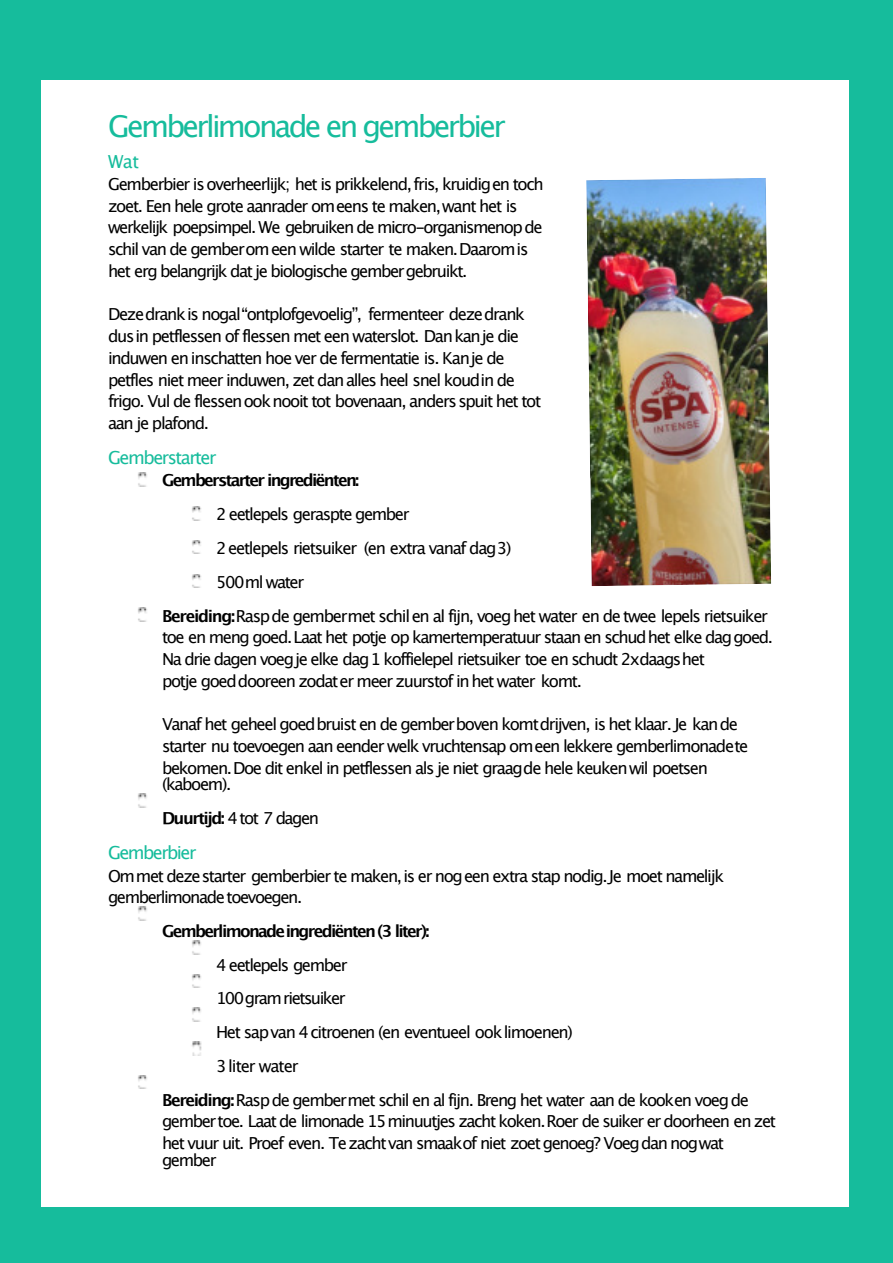
<style>
.page{position:relative;width:893px;height:1263px;background:#fff}
.page>*{position:absolute;margin:0;border:0;box-sizing:border-box;transform-origin:0 0}
.t1{font:30px "Lucida Grande";letter-spacing:-.09em;color:#16bc9c}
.t2{font:18px "Lucida Grande";letter-spacing:-.08em;color:#16bc9c}
.t3{font:16.5px/21.8px "Lucida Grande";letter-spacing:-.085em;color:#000}
.t4{font:700 16.5px "Lucida Grande";letter-spacing:-.1em;color:#000}
.t5{font:16.5px "Lucida Grande";letter-spacing:-.065em;color:#000}
.s1{font-weight:700}
</style>
<div class="page">
<img style="left:586px;top:178px;width:185px;height:408px">
<svg style="left:138px;top:473px;width:9px;height:13px"></svg>
<svg style="left:192px;top:507px;width:9px;height:13px"></svg>
<img style="left:192px;top:540px;width:9px;height:14px">
<img style="left:192px;top:574px;width:9px;height:14px">
<svg style="left:138px;top:608px;width:9px;height:13px"></svg>
<svg style="left:138px;top:794px;width:9px;height:13px"></svg>
<svg style="left:138px;top:907px;width:9px;height:13px"></svg>
<svg style="left:192px;top:941px;width:9px;height:13px"></svg>
<img style="left:192px;top:974px;width:9px;height:14px">
<svg style="left:192px;top:1008px;width:9px;height:13px"></svg>
<svg style="left:192px;top:1042px;width:10px;height:13px"></svg>
<img style="left:138px;top:1075px;width:9px;height:14px">
<div style="left:0;top:0;width:893px;height:80px;background:#16bc9c"></div>
<div style="left:0;top:1207px;width:893px;height:56px;background:#16bc9c"></div>
<div style="left:0;top:0;width:41px;height:1216px;background:#16bc9c"></div>
<div style="left:849px;top:0;width:44px;height:1260px;background:#16bc9c"></div>
<h1 class="t1" style="left:108px;top:109px;width:399px">Gemberlimonade en gemberbier</h1>
<p class="t2" style="left:108px;top:151px;width:33px">Wat</p>
<p class="t3" style="left:108px;top:173px;width:437px">Gemberbier is overheerlijk; het is prikkelend, fris, kruidigen toch zoet. Een hele grote aanrader omeens te maken,want het is werkelijk poepsimpel. We gebruiken de micro-organismenop de schil van de gemberom een wilde starter te maken.Daaromis het erg belangrijk dat je biologische gember gebruikt.</p>
<p class="t3" style="left:108px;top:304px;width:435px">Dezedrank is nogal“ontplofgevoelig”, fermenteer dezedrank dusin petflessen of flessen met een waterslot. Dan kanje die induwen en inschatten hoe ver de fermentatie is. Kanje de petfles niet meer induwen, zet dan alles heel snel koudin de frigo. Vul de flessenook nooit tot bovenaan, anders spuit het tot aan je plafond.</p>
<p class="t2" style="left:108px;top:448px;width:110px">Gemberstarter</p>
<p class="t4" style="left:162px;top:467px;width:199px">Gemberstarter ingrediënten:</p>
<p class="t3" style="left:216px;top:504px;width:195px">2 eetlepels geraspte gember</p>
<p class="t3" style="left:216px;top:537px;width:297px">2 eetlepels rietsuiker (en extra vanaf dag3)</p>
<p class="t3" style="left:216px;top:571px;width:90px">500ml water</p>
<p class="t3" style="left:162px;top:605px;width:607px"><span class="s1">Bereiding:</span>Rasp de gembermet schil en al fijn, voeg het water en de twee lepels rietsuiker</p>
<p class="t3" style="left:162px;top:627px;width:613px">toe en meng goed. Laat het potje op kamertemperatuur staan en schud het elke daggoed.<br>Na drie dagen voegje elke dag1 koffielepel rietsuiker toe en schudt 2xdaagshet<br>potje goeddooreen zodater meer zuurstof in het water komt.</p>
<p class="t3" style="left:162px;top:714px;width:588px">Vanaf het geheel goedbruist en de gemberboven komtdrijven, is het klaar. Je kan de starter nu toevoegen aan eender welk vruchtensap omeen lekkere gemberlimonadete bekomen.Doe dit enkel in petflessen als je niet graagde hele keuken wil poetsen</p>
<p class="t3" style="left:162px;top:767px;width:159px;line-height:33.9px">(kaboem).<br><span class="s1">Duurtijd:</span> 4 tot 7 dagen</p>
<p class="t2" style="left:108px;top:842px;width:90px">Gemberbier</p>
<p class="t3" style="left:108px;top:865px;width:617px">Ommet deze starter gemberbier te maken, is er nogeen extra stap nodig.Je moet namelijk gemberlimonade toevoegen.</p>
<p class="t4" style="left:162px;top:918px;width:269px">Gemberlimonadeingrediënten (3 liter):</p>
<p class="t3" style="left:216px;top:954px;width:133px">4 eetlepels gember</p>
<p class="t3" style="left:216px;top:988px;width:131px">100gram rietsuiker</p>
<p class="t3" style="left:216px;top:1021px;width:358px">Het sap van 4 citroenen (en eventueel ook limoenen)</p>
<p class="t5" style="left:216px;top:1057px;width:84px">3 liter water</p>
<p class="t3" style="left:162px;top:1089px;width:589px"><span class="s1">Bereiding:</span> Rasp de gembermet schil en al fijn. Breng het water aan de kooken voeg de</p>
<p class="t3" style="left:162px;top:1111px;width:615px">gember toe. Laat de limonade 15minuutjes zacht koken.Roer de suiker er doorheen en zet het vuur uit. Proef even. Te zacht van smaakof niet zoet genoeg? Voeg dan nogwat</p>
<p class="t3" style="left:162px;top:1149px;width:56px">gember</p>
</div>
